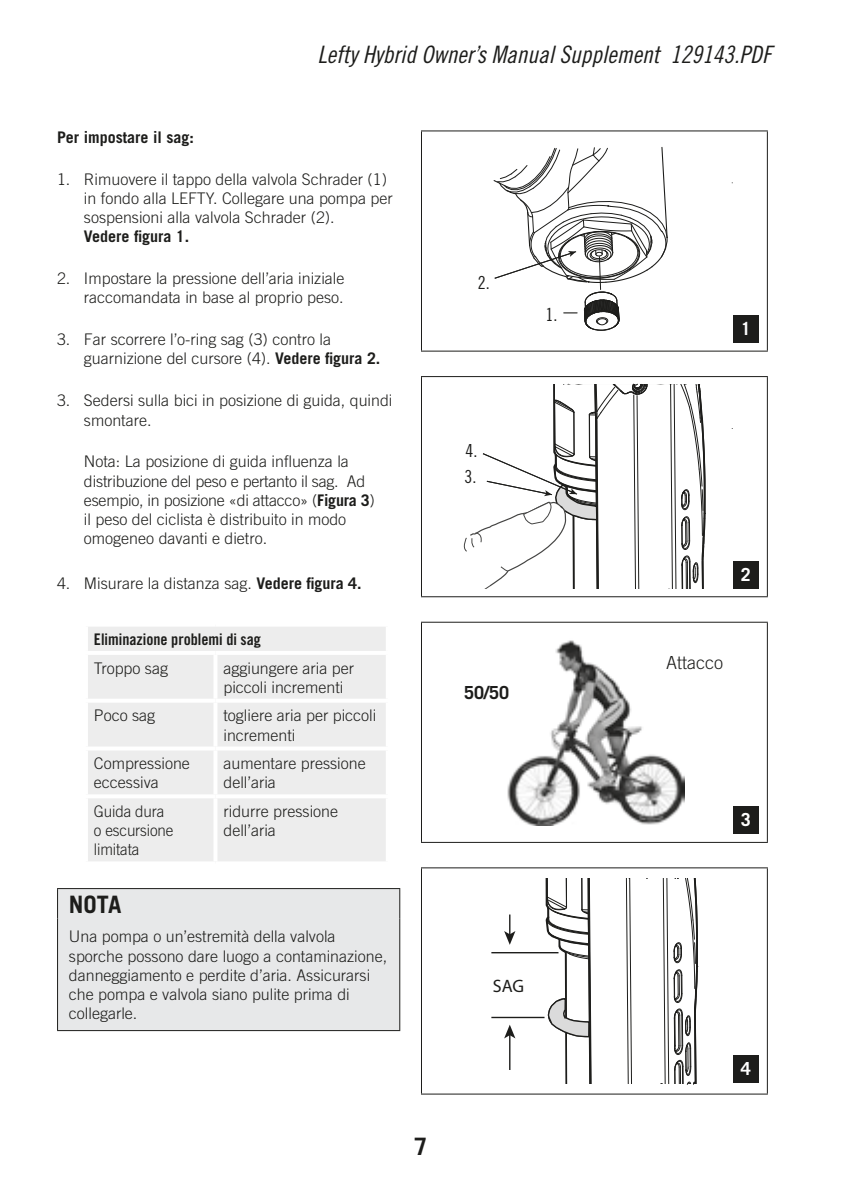
<style>
.page{position:relative;width:842px;height:1191px;background:#fff}
.page>*{position:absolute;margin:0;border:0;box-sizing:border-box;transform-origin:0 0}
.t1{font:24px "Trade Gothic LT Cond Eighteen Obl";color:#1d1d1b}
.t2{font:700 24px "Trade Gothic";color:#1d1d1b}
.t3{font:18px "Trade Gothic Cond Eighteen";color:#1d1d1b}
.t4{font:300 18px "Trade Gothic";color:#1d1d1b}
.t5{font:700 18px "Trade Gothic";color:#1d1d1b}
.t6{font:700 18px "Trade Gothic";color:#fff}
.t7{font:18px "Myriad Pro";color:#1d1d1b}
.t8{font:300 16px/19.2px "Trade Gothic";color:#1d1d1b}
.t9{font:16px/28.6px "Trade Gothic LT Bold Cond Twenty";color:#1d1d1b}
.t10{font:300 16px/19.2px "Trade Gothic";color:#1d1d1b;scale:.95 1}
.t11{font:700 16px "Trade Gothic";color:#1d1d1b}
.s1{font-weight:700}
.s2{font-family:"Trade Gothic";font-weight:300}
</style>
<div class="page">
<hr style="left:421px;top:130px;width:347px;height:1px;background:#1d1d1b">
<hr style="left:421px;top:131px;width:1px;height:219px;background:#1d1d1b">
<hr style="left:767px;top:131px;width:1px;height:219px;background:#1d1d1b">
<hr style="left:421px;top:350px;width:347px;height:1px;background:#1d1d1b">
<hr style="left:421px;top:376px;width:347px;height:1px;background:#1d1d1b">
<hr style="left:421px;top:377px;width:1px;height:219px;background:#1d1d1b">
<hr style="left:767px;top:377px;width:1px;height:219px;background:#1d1d1b">
<hr style="left:421px;top:596px;width:347px;height:1px;background:#1d1d1b">
<hr style="left:421px;top:621px;width:347px;height:1px;background:#1d1d1b">
<hr style="left:421px;top:622px;width:1px;height:220px;background:#1d1d1b">
<hr style="left:767px;top:622px;width:1px;height:220px;background:#1d1d1b">
<hr style="left:421px;top:842px;width:347px;height:1px;background:#1d1d1b">
<hr style="left:421px;top:867px;width:347px;height:1px;background:#1d1d1b">
<hr style="left:421px;top:868px;width:1px;height:225px;background:#1d1d1b">
<hr style="left:767px;top:868px;width:1px;height:225px;background:#1d1d1b">
<hr style="left:421px;top:1093px;width:347px;height:1px;background:#1d1d1b">
<div style="left:733px;top:315px;width:26px;height:28px;background:#1d1d1b"></div>
<svg style="left:493px;top:147px;width:175px;height:184px"></svg>
<div style="left:733px;top:561px;width:26px;height:28px;background:#1d1d1b"></div>
<svg style="left:463px;top:383px;width:243px;height:206px"></svg>
<div style="left:733px;top:806px;width:26px;height:28px;background:#1d1d1b"></div>
<img style="left:507px;top:640px;width:177px;height:186px">
<div style="left:733px;top:1055px;width:26px;height:28px;background:#1d1d1b"></div>
<svg style="left:491px;top:879px;width:208px;height:205px"></svg>
<div style="left:88px;top:627px;width:298px;height:234px;background:#ededed"></div>
<hr style="left:84px;top:651px;width:131px;height:4px;background:#fff">
<hr style="left:213px;top:655px;width:4px;height:43px;background:#fff">
<hr style="left:215px;top:651px;width:175px;height:4px;background:#fff">
<svg style="left:88px;top:698px;width:127px;height:4px"></svg>
<hr style="left:213px;top:702px;width:4px;height:44px;background:#fff">
<svg style="left:215px;top:698px;width:171px;height:4px"></svg>
<hr style="left:84px;top:746px;width:131px;height:4px;background:#fff">
<hr style="left:213px;top:750px;width:4px;height:44px;background:#fff">
<hr style="left:215px;top:746px;width:175px;height:4px;background:#fff">
<hr style="left:84px;top:794px;width:131px;height:4px;background:#fff">
<hr style="left:213px;top:798px;width:4px;height:63px;background:#fff">
<hr style="left:215px;top:794px;width:175px;height:4px;background:#fff">
<div style="left:58px;top:889px;width:341px;height:141px;background:#e7e8e9"></div>
<hr style="left:57px;top:888px;width:343px;height:1px;background:#1d1d1b">
<svg style="left:57px;top:889px;width:1px;height:29px"></svg>
<svg style="left:399px;top:889px;width:1px;height:29px"></svg>
<hr style="left:57px;top:918px;width:1px;height:112px;background:#1d1d1b">
<hr style="left:399px;top:918px;width:1px;height:112px;background:#1d1d1b">
<hr style="left:57px;top:1030px;width:343px;height:1px;background:#1d1d1b">
<p class="t1" style="left:317px;top:40px;width:456px">Lefty Hybrid Owner’s Manual Supplement 129143.PDF</p>
<p class="t11" style="left:57px;top:127px;width:138px">Per impostare il sag:</p>
<p class="t8" style="left:84px;top:169px;width:310px;text-indent:-27px">1. Rimuovere il tappo della valvola Schrader (1) in fondo alla LEFTY. Collegare una pompa per sospensioni alla valvola Schrader (2).<br><span class="s1">Vedere figura 1.</span></p>
<p class="t8" style="left:57px;top:269px;width:289px;text-align:right">2. Impostare la pressione dell’aria iniziale raccomandata in base al proprio peso.</p>
<p class="t8" style="left:84px;top:330px;width:298px;text-indent:-27px">3. Far scorrere l’o-ring sag (3) contro la guarnizione del cursore (4). <span class="s1">Vedere figura 2.</span></p>
<p class="t8" style="left:84px;top:391px;width:310px;text-indent:-27px">3. Sedersi sulla bici in posizione di guida, quindi smontare.</p>
<p class="t8" style="left:84px;top:452px;width:292px">Nota: La posizione di guida influenza la distribuzione del peso e pertanto il sag. Ad esempio, in posizione «di attacco» (<span class="s1">Figura 3</span>) il peso del ciclista è distribuito in modo omogeneo davanti e dietro.</p>
<p class="t8" style="left:57px;top:573px;width:306px">4. Misurare la distanza sag. <span class="s1">Vedere figura 4.</span></p>
<p class="t9" style="left:94px;top:625px;width:168px">Eliminazione problemi di sag<br><span class="s2">Troppo sag</span></p>
<p class="t8" style="left:223px;top:658px;width:132px">aggiungere aria per piccoli incrementi</p>
<p class="t8" style="left:94px;top:706px;width:63px">Poco sag</p>
<p class="t8" style="left:223px;top:706px;width:154px">togliere aria per piccoli incrementi</p>
<p class="t8" style="left:94px;top:753px;width:97px">Compressione eccessiva</p>
<p class="t8" style="left:223px;top:753px;width:144px">aumentare pressione dell’aria</p>
<p class="t10" style="left:94px;top:801px;width:85px">Guida dura o escursione limitata</p>
<p class="t8" style="left:223px;top:801px;width:116px">ridurre pressione dell’aria</p>
<p class="t2" style="left:69px;top:889px;width:54px">NOTA</p>
<p class="t8" style="left:69px;top:927px;width:320px">Una pompa o un’estremità della valvola sporche possono dare luogo a contaminazione, danneggiamento e perdite d’aria. Assicurarsi che pompa e valvola siano pulite prima di collegarle.</p>
<p class="t3" style="left:478px;top:271px;width:13px">2.</p>
<p class="t3" style="left:465px;top:440px;width:13px">4.</p>
<p class="t3" style="left:464px;top:466px;width:13px">3.</p>
<p class="t3" style="left:545px;top:304px;width:13px">1.</p>
<p class="t5" style="left:464px;top:681px;width:47px">50/50</p>
<p class="t7" style="left:493px;top:974px;width:33px">SAG</p>
<p class="t2" style="left:414px;top:1131px;width:15px">7</p>
<p class="t6" style="left:741px;top:317px;width:12px">1</p>
<p class="t6" style="left:741px;top:563px;width:12px">2</p>
<p class="t4" style="left:666px;top:652px;width:59px">Attacco</p>
<p class="t6" style="left:741px;top:808px;width:12px">3</p>
<p class="t6" style="left:741px;top:1057px;width:12px">4</p>
</div>
